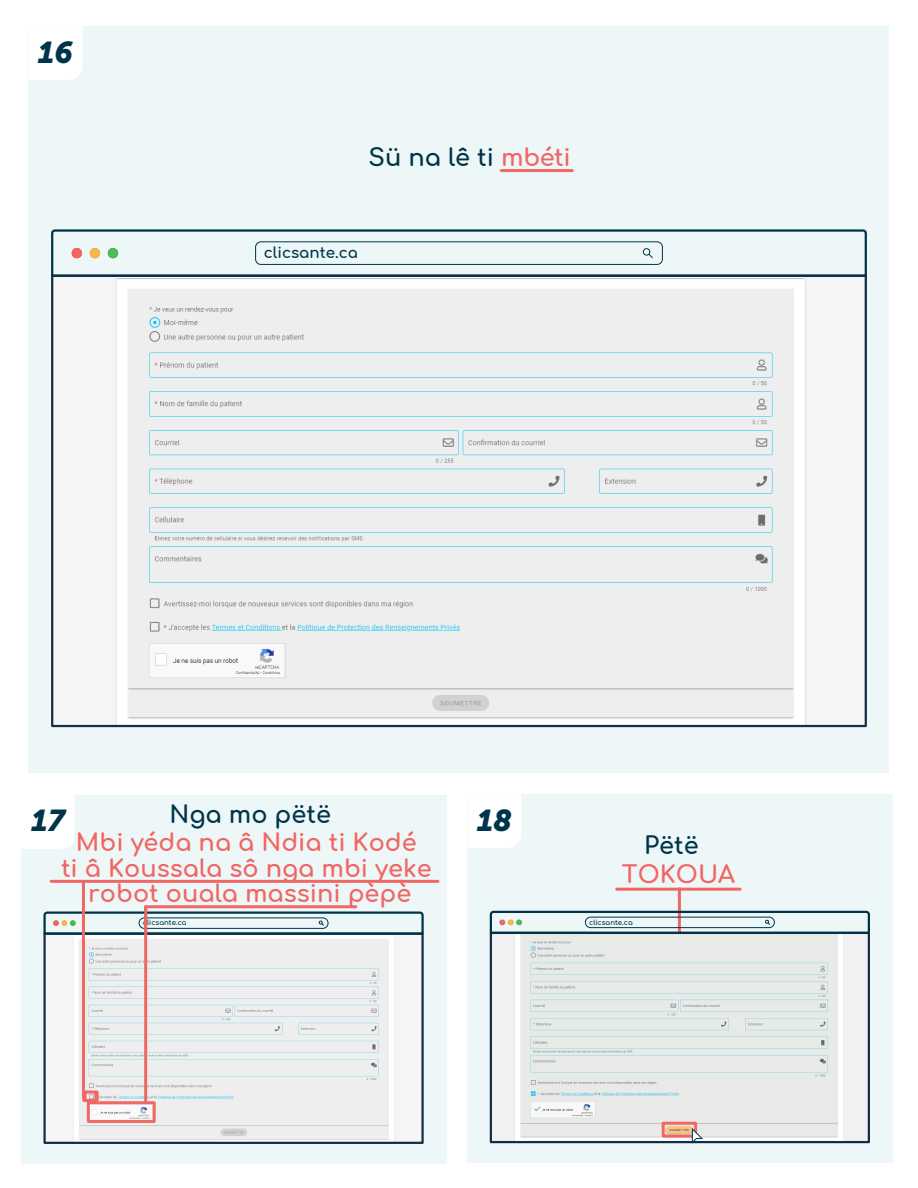
<style>
.page{position:relative;width:918px;height:1188px;background:#fff}
.page>*{position:absolute;margin:0;border:0;box-sizing:border-box;transform-origin:0 0}
.t1{font:italic 30px "Museo Sans 900";color:#00344a}
.t2{font:700 24px/25.5px "Comfortaa";color:#f16664;text-align:center}
.t3{font:700 24px "Comfortaa";color:#00344a}
.t4{font:700 15px "Comfortaa";color:#00344a}
.t5{font:700 7.05px "Comfortaa";color:#00344a}
.s1{color:#f16664}
</style>
<div class="page">
<div style="left:467px;top:794px;width:426px;height:369px;background:#edf7f7"></div>
<div style="left:467px;top:794px;width:54px;height:54px;background:#fff"></div>
<hr style="left:616px;top:888px;width:124px;height:2px;background:#f06765">
<hr style="left:678px;top:889px;width:3px;height:240px;background:#f06765">
<div style="left:21px;top:795px;width:425px;height:369px;background:#edf7f7"></div>
<div style="left:21px;top:795px;width:54px;height:54px;background:#fff"></div>
<hr style="left:51px;top:880px;width:387px;height:3px;background:#f06765">
<hr style="left:146px;top:905px;width:210px;height:3px;background:#f06765">
<hr style="left:144px;top:907px;width:3px;height:202px;background:#f06765">
<div style="left:28px;top:26px;width:860px;height:746px;background:#edf7f7"></div>
<div style="left:28px;top:26px;width:54px;height:54px;background:#fff"></div>
<hr style="left:501px;top:169px;width:71px;height:3px;background:#f06765">
<img style="left:116px;top:278px;width:690px;height:446px">
<svg style="left:51px;top:229px;width:816px;height:49px"></svg>
<img style="left:514px;top:935px;width:329px;height:205px">
<div style="left:490px;top:932px;width:380px;height:211px;border:2px solid #152e47"></div>
<svg style="left:489px;top:910px;width:381px;height:25px"></svg>
<div style="left:662px;top:1122px;width:35px;height:16px;border:3px solid #f06764"></div>
<svg style="left:691px;top:1128px;width:13px;height:16px"></svg>
<img style="left:74px;top:936px;width:320px;height:205px">
<div style="left:43px;top:933px;width:381px;height:211px;border:2px solid #152e47"></div>
<svg style="left:43px;top:910px;width:381px;height:26px"></svg>
<hr style="left:144px;top:908px;width:3px;height:195px;background:#f06764">
<div style="left:83px;top:1090px;width:15px;height:12px;border:4px solid #f06764"></div>
<div style="left:87px;top:1101px;width:69px;height:22px;border:3px solid #f06764"></div>
<hr style="left:82px;top:882px;width:3px;height:215px;background:#f06765">
<p class="t1" style="left:38px;top:35px;width:37px">16</p>
<p class="t3" style="left:369px;top:135px;width:204px">Sü na lê ti <span class="s1">mbéti</span></p>
<p class="t4" style="left:264px;top:239px;width:96px">clicsante.ca</p>
<p class="t1" style="left:31px;top:804px;width:35px">17</p>
<p class="t3" style="left:170px;top:792px;width:163px">Nga mo pëtë</p>
<p class="t2" style="left:61px;top:826px;width:372px">Mbi yéda na â Ndia ti Kodé<br>ti â Koussala sô nga mbi yeke robot ouala massini pèpè</p>
<p class="t1" style="left:477px;top:803px;width:37px">18</p>
<p class="t3" style="left:644px;top:824px;width:56px">Pëtë</p>
<p class="t2" style="left:622px;top:858px;width:115px">TOKOUA</p>
<p class="t5" style="left:143px;top:916px;width:45px">clicsante.ca</p>
<p class="t5" style="left:589px;top:916px;width:45px">clicsante.ca</p>
</div>
